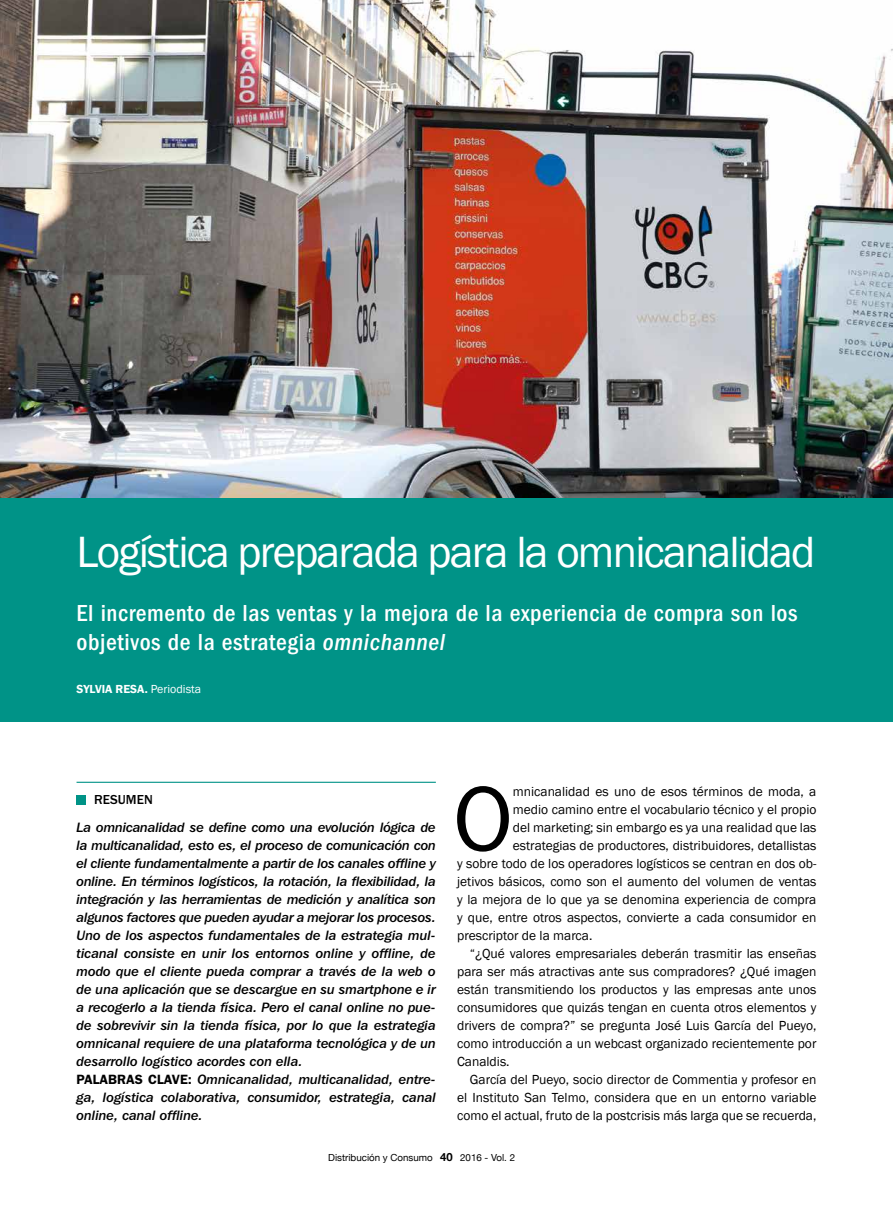
<style>
.page{position:relative;width:893px;height:1212px;background:#fff}
.page>*{position:absolute;margin:0;border:0;box-sizing:border-box;transform-origin:0 0}
.t1{font:94.5px "Franklin Gothic";color:#000}
.t2{font:45px "Franklin Gothic";letter-spacing:-.04em;color:#fff}
.t3{font:500 condensed 24px/28.8px "Franklin Gothic LT";letter-spacing:.025em;color:#fff}
.t4{font:13.5px "Franklin Gothic";color:#000}
.t5{font:13.5px/18px "Franklin Gothic IT Cby BT Med Ital";color:#000}
.t6{font:500 13.5px "Franklin Gothic LT";color:#000}
.t7{font:600 12px "Franklin Gothic";color:#fff}
.t8{font:9.75px "Helvetica Neue";color:#000}
.s1{font-style:italic}
.s2{font-weight:400}
.s3{font-weight:700;font-size:11.25px}
.s4{font-family:"Franklin Gothic LT";font-weight:600}
</style>
<div class="page">
<img style="left:0;top:0;width:893px;height:498px">
<hr style="left:77px;top:782px;width:359px;height:1px;background:#009387">
<div style="left:77px;top:795px;width:9px;height:9px;background:#009387"></div>
<div style="left:0;top:498px;width:893px;height:223px;background:#009387"></div>
<h2 class="t2" style="left:77px;top:524px;width:740px">Logística preparada para la omnicanalidad</h2>
<h3 class="t3" style="left:77px;top:599px;width:723px">El incremento de las ventas y la mejora de la experiencia de compra son los objetivos de la estrategia <span class="s1">omnichannel</span></h3>
<p class="t7" style="left:77px;top:681px;width:126px">SYLVIA RESA. <span class="s2">Periodista</span></p>
<h1 class="t1" style="left:453px;top:760px;width:61px">O</h1>
<p class="t4" style="left:513px;top:783px;width:305px">mnicanalidad es uno de esos términos de moda, a</p>
<p class="t6" style="left:94px;top:792px;width:60px">RESUMEN</p>
<p class="t4" style="left:513px;top:801px;width:305px">medio camino entre el vocabulario técnico y el propio</p>
<p class="t4" style="left:513px;top:819px;width:305px">del marketing; sin embargo es ya una realidad que las</p>
<p class="t4" style="left:513px;top:837px;width:305px">estrategias de productores, distribuidores, detallistas</p>
<p class="t4" style="left:457px;top:855px;width:361px">y sobre todo de los operadores logísticos se centran en dos ob-</p>
<p class="t4" style="left:457px;top:873px;width:361px">jetivos básicos, como son el aumento del volumen de ventas</p>
<p class="t4" style="left:457px;top:891px;width:361px">y la mejora de lo que ya se denomina experiencia de compra</p>
<p class="t4" style="left:457px;top:909px;width:361px">y que, entre otros aspectos, convierte a cada consumidor en</p>
<p class="t4" style="left:457px;top:927px;width:137px">prescriptor de la marca.</p>
<p class="t4" style="left:470px;top:945px;width:348px">“¿Qué valores empresariales deberán trasmitir las enseñas</p>
<p class="t4" style="left:457px;top:963px;width:361px">para ser más atractivas ante sus compradores? ¿Qué imagen</p>
<p class="t4" style="left:457px;top:981px;width:361px">están transmitiendo los productos y las empresas ante unos</p>
<p class="t4" style="left:457px;top:999px;width:361px">consumidores que quizás tengan en cuenta otros elementos y</p>
<p class="t4" style="left:457px;top:1017px;width:361px">drivers de compra?” se pregunta José Luis García del Pueyo,</p>
<p class="t4" style="left:457px;top:1035px;width:361px">como introducción a un webcast organizado recientemente por</p>
<p class="t4" style="left:457px;top:1053px;width:54px">Canaldis.</p>
<p class="t4" style="left:470px;top:1071px;width:348px">García del Pueyo, socio director de Commentia y profesor en</p>
<p class="t4" style="left:457px;top:1089px;width:361px">el Instituto San Telmo, considera que en un entorno variable</p>
<p class="t4" style="left:457px;top:1107px;width:361px">como el actual, fruto de la postcrisis más larga que se recuerda,</p>
<p class="t8" style="left:328px;top:1152px;width:188px">Distribución y Consumo <span class="s3">40</span> 2016 - Vol. 2</p>
<p class="t5" style="left:77px;top:818px;width:361px">La omnicanalidad se define como una evolución lógica de la multicanalidad, esto es, el proceso de comunicación con el cliente fundamentalmente a partir de los canales offline y online. En términos logísticos, la rotación, la flexibilidad, la integración y las herramientas de medición y analítica son algunos factores que pueden ayudar a mejorar los procesos.<br>Uno de los aspectos fundamentales de la estrategia mul&shy;ticanal consiste en unir los entornos online y offline, de modo que el cliente pueda comprar a través de la web o de una aplicación que se descargue en su smartphone e ir a recogerlo a la tienda física. Pero el canal online no pue&shy;de sobrevivir sin la tienda física, por lo que la estrategia omnicanal requiere de una plataforma tecnológica y de un desarrollo logístico acordes con ella.<br><span class="s4">PALABRAS CLAVE:</span> Omnicanalidad, multicanalidad, entre&shy;ga, logística colaborativa, consumidor, estrategia, canal online, canal offline.</p>
</div>
